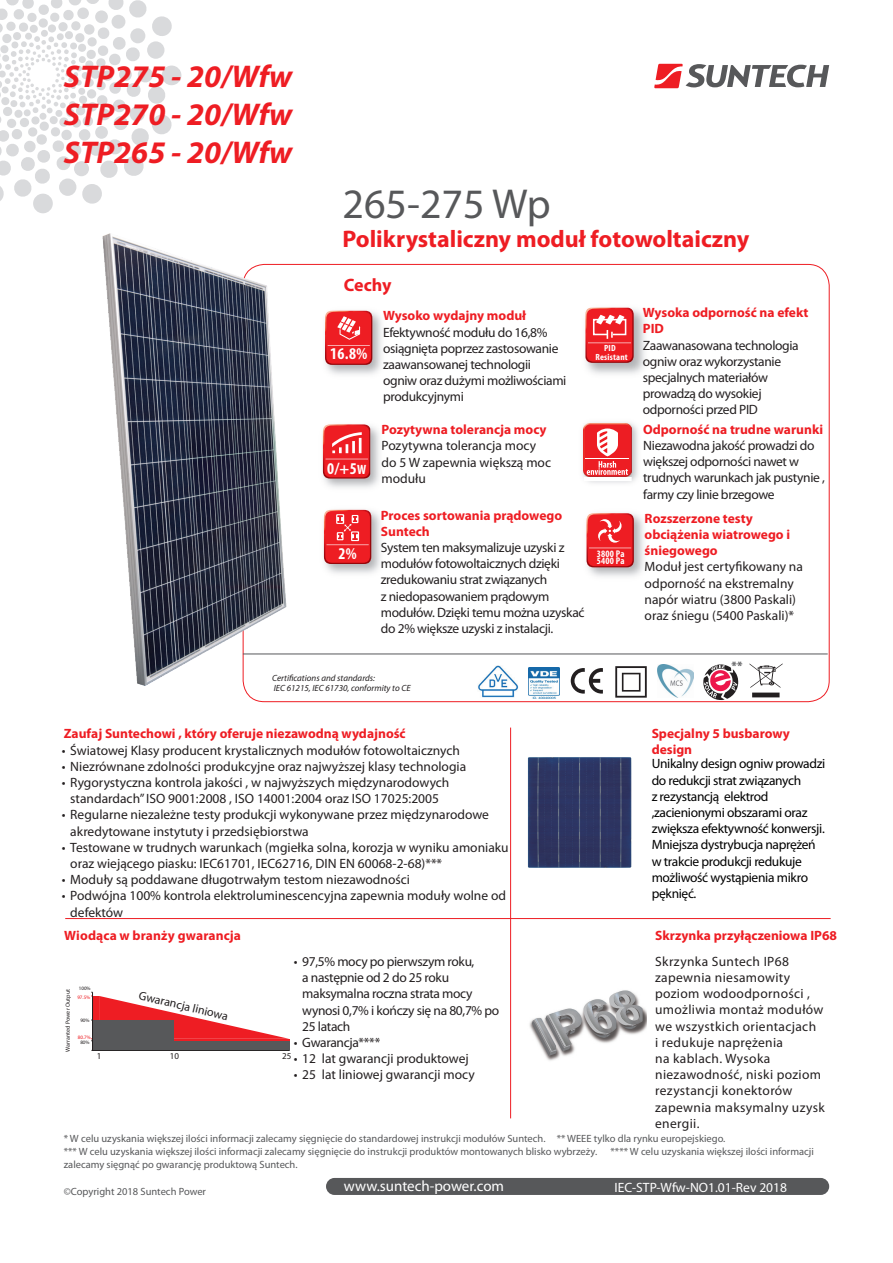
<style>
.page{position:relative;width:893px;height:1263px;background:#fff}
.page>*{position:absolute;margin:0;border:0;box-sizing:border-box;transform-origin:0 0}
.t1{font:42px "Myriad Pro";color:#57585a}
.t2{font:italic 700 31.5px/37.8px "Myriad Pro";color:#ee1d23;text-align:justify}
.t3{font:700 24px "Myriad Pro";color:#ee1d23}
.t4{font:700 18px "Myriad Pro";letter-spacing:-.01em;color:#ee1d23}
.t5{font:700 condensed 16.5px "Myriad Pro";color:#fff}
.t6{font:15px "Myriad Pro";color:#fff}
.t7{font:13.5px/16.2px "Myriad Pro";color:#231f20}
.t8{font:13.5px/16.2px "Myriad Pro";letter-spacing:-.025em;color:#231f20}
.t9{font:700 13.5px/16.2px "Myriad Pro";color:#ee1d23}
.t10{font:13.5px/16.2px "Myriad Pro";letter-spacing:.025em;color:#231f20}
.t11{font:13.5px/16.2px "Myriad Pro";letter-spacing:-.025em;color:#000}
.t12{font:13.5px "Myriad Pro";color:#fff}
.t13{font:12px "Myriad Pro";color:#231f20}
.t14{font:10.5px/12.6px "Myriad Pro";color:#57585a}
.t15{font:700 condensed 9.75px/7.8px "Myriad Pro";letter-spacing:.02em;color:#fff}
.t16{font:italic 9px/10.8px "Myriad Pro";color:#231f20}
.t17{font:700 condensed 9px/8.1px "Myriad Pro";letter-spacing:.02em;color:#fff;text-align:center;scale:1.05 1}
.t18{font:9px "Myriad Pro";color:#231f20}
.t19{font:6px "Myriad Pro";color:#231f20}
.t20{font:5.1px "Myriad Pro";color:#231f20}
.t21{font:5.1px "Myriad Pro";color:#ee1d23}
.s1{font-size:13.5px}
</style>
<div class="page">
<svg style="left:0;top:0;width:181px;height:213px"></svg>
<div style="left:326px;top:1178px;width:503px;height:17px;background:#57585a;border-radius:8px"></div>
<img style="left:368px;top:312px;width:14px;height:63px">
<svg style="left:368px;top:311px;width:4px;height:54px"></svg>
<img style="left:588px;top:514px;width:56px;height:63px">
<svg style="left:586px;top:513px;width:48px;height:54px;background:#ea3338"></svg>
<img style="left:368px;top:511px;width:13px;height:63px">
<svg style="left:368px;top:510px;width:3px;height:54px"></svg>
<svg style="left:585px;top:308px;width:49px;height:55px;background:#ea3c41"></svg>
<img style="left:582px;top:422px;width:56px;height:61px">
<img style="left:584px;top:424px;width:47px;height:52px">
<hr style="left:586px;top:458px;width:43px;height:1px;background:#fff">
<svg style="left:587px;top:428px;width:41px;height:47px"></svg>
<img style="left:368px;top:426px;width:12px;height:61px">
<svg style="left:368px;top:425px;width:2px;height:54px"></svg>
<hr style="left:243px;top:654px;width:585px;height:1px;background:#57585a">
<hr style="left:65px;top:918px;width:766px;height:1px;background:#ee1d23">
<img style="left:529px;top:1008px;width:118px;height:53px">
<img style="left:618px;top:990px;width:25px;height:35px">
<svg style="left:532px;top:992px;width:108px;height:64px"></svg>
<img style="left:535px;top:1018px;width:21px;height:33px">
<div style="left:99px;top:1039px;width:190px;height:11px;background:#ee1d23"></div>
<div style="left:93px;top:996px;width:6px;height:54px;background:#ee1d23"></div>
<svg style="left:99px;top:996px;width:190px;height:43px"></svg>
<div style="left:93px;top:1020px;width:81px;height:30px;background:#57585a"></div>
<div style="left:170px;top:1041px;width:120px;height:10px;background:#57585a"></div>
<hr style="left:92px;top:992px;width:1px;height:58px;background:#231f20">
<hr style="left:93px;top:1050px;width:195px;height:1px;background:#231f20">
<hr style="left:510px;top:727px;width:1px;height:391px;background:#ee1d23">
<img style="left:510px;top:746px;width:122px;height:130px">
<svg style="left:571px;top:668px;width:32px;height:26px"></svg>
<svg style="left:615px;top:666px;width:32px;height:32px"></svg>
<img style="left:657px;top:664px;width:36px;height:34px">
<img style="left:528px;top:667px;width:32px;height:32px">
<img style="left:478px;top:666px;width:40px;height:31px">
<svg style="left:749px;top:663px;width:34px;height:34px"></svg>
<img style="left:102px;top:233px;width:266px;height:469px">
<svg style="left:654px;top:64px;width:175px;height:24px"></svg>
<svg style="left:703px;top:664px;width:36px;height:36px"></svg>
<h2 class="t2" style="left:64px;top:57px;width:230px">STP275 - 20/Wfw STP270 - 20/Wfw STP265 - 20/Wfw</h2>
<h1 class="t1" style="left:342px;top:178px;width:210px">265-275 Wp</h1>
<h3 class="t3" style="left:342px;top:226px;width:408px">Polikrystaliczny moduł fotowoltaiczny</h3>
<h3 class="t4" style="left:344px;top:274px;width:49px">Cechy</h3>
<p class="t5" style="left:330px;top:343px;width:39px">16.8%</p>
<p class="t5" style="left:327px;top:458px;width:40px">0/+5<span class="s1">W</span></p>
<p class="t5" style="left:338px;top:543px;width:20px">2%</p>
<p class="t9" style="left:383px;top:308px;width:145px">Wysoko wydajny moduł</p>
<p class="t8" style="left:383px;top:324px;width:185px">Efektywność modułu do 16,8% osiągnięta poprzez zastosowanie zaawansowanej technologii ogniw oraz dużymi możliwościami produkcyjnymi</p>
<p class="t9" style="left:381px;top:422px;width:167px">Pozytywna tolerancja mocy</p>
<p class="t7" style="left:381px;top:438px;width:171px">Pozytywna tolerancja mocy do 5 W zapewnia większą moc modułu</p>
<p class="t9" style="left:381px;top:507px;width:183px">Proces sortowania prądowego<br>Suntech</p>
<p class="t8" style="left:381px;top:539px;width:205px">System ten maksymalizuje uzyski z modułów fotowoltaicznych dzięki zredukowaniu strat związanych<br>z niedopasowaniem prądowym modułów. Dzięki temu można uzyskać do 2% większe uzyski z instalacji.</p>
<p class="t17" style="left:595px;top:344px;width:32px">PID<br>Resistant</p>
<p class="t15" style="left:597px;top:549px;width:29px">3800 Pa<br>5400 Pa</p>
<p class="t9" style="left:643px;top:305px;width:167px">Wysoka odporność na efekt<br>PID</p>
<p class="t8" style="left:643px;top:337px;width:157px">Zaawanasowana technologia ogniw oraz wykorzystanie specjalnych materiałów prowadzą do wysokiej odporności przed PID</p>
<p class="t9" style="left:643px;top:421px;width:181px">Odporność na trudne warunki</p>
<p class="t8" style="left:643px;top:437px;width:183px">Niezawodna jakość prowadzi do większej odporności nawet w trudnych warunkach jak pustynie , farmy czy linie brzegowe</p>
<p class="t9" style="left:645px;top:510px;width:147px">Rozszerzone testy obciążenia wiatrowego i śniegowego</p>
<p class="t7" style="left:645px;top:559px;width:160px">Moduł jest certyfikowany na odporność na ekstremalny napór wiatru (3800 Paskali) oraz śniegu (5400 Paskali)*</p>
<p class="t16" style="left:272px;top:672px;width:140px">Certifications and standards:<br>IEC 61215, IEC 61730, conformity to CE</p>
<p class="t9" style="left:64px;top:725px;width:343px">Zaufaj Suntechowi , który oferuje niezawodną wydajność</p>
<p class="t9" style="left:652px;top:725px;width:140px">Specjalny 5 busbarowy design</p>
<p class="t7" style="left:62px;top:742px;width:400px">• Światowej Klasy producent krystalicznych modułów fotowoltaicznych</p>
<p class="t7" style="left:62px;top:758px;width:406px">• Niezrównane zdolności produkcyjne oraz najwyższej klasy technologia</p>
<p class="t7" style="left:62px;top:774px;width:389px;text-align:center">• Rygorystyczna kontrola jakości , w najwyższych międzynarodowych standardach” ISO 9001:2008 , ISO 14001:2004 oraz ISO 17025:2005</p>
<p class="t7" style="left:70px;top:806px;width:420px;text-indent:-9px">• Regularne niezależne testy produkcji wykonywane przez międzynarodowe akredytowane instytuty i przedsiębiorstwa</p>
<p class="t7" style="left:70px;top:839px;width:440px;text-indent:-9px">• Testowane w trudnych warunkach (mgiełka solna, korozja w wyniku amoniaku oraz wiejącego piasku: IEC61701, IEC62716, DIN EN 60068-2-68)***</p>
<p class="t7" style="left:62px;top:871px;width:350px">• Moduły są poddawane długotrwałym testom niezawodności</p>
<p class="t7" style="left:70px;top:887px;width:437px;text-indent:-9px">• Podwójna 100% kontrola elektroluminescencyjna zapewnia moduły wolne od defektów</p>
<p class="t11" style="left:652px;top:755px;width:175px">Unikalny design ogniw prowadzi do redukcji strat związanych<br>z rezystancją elektrod ,zacienionymi obszarami oraz zwiększa efektywność konwersji.<br>Mniejsza dystrybucja naprężeń w trakcie produkcji redukuje możliwość wystąpienia mikro pęknięć.</p>
<p class="t9" style="left:64px;top:928px;width:178px">Wiodąca w branży gwarancja</p>
<p class="t8" style="left:302px;top:953px;width:198px;text-indent:-9px">• 97,5% mocy po pierwszym roku,<br>a następnie od 2 do 25 roku maksymalna roczna strata mocy wynosi 0,7% i kończy się na 80,7% po<br>25 latach</p>
<p class="t8" style="left:294px;top:1034px;width:88px">• Gwarancja****</p>
<p class="t7" style="left:294px;top:1050px;width:176px">• 12 lat gwarancji produktowej</p>
<p class="t7" style="left:294px;top:1066px;width:183px">• 25 lat liniowej gwarancji mocy</p>
<p class="t20" style="left:79px;top:985px;width:13px">100%</p>
<p class="t21" style="left:77px;top:994px;width:14px">97.5%</p>
<p class="t19" style="left:64px;top:1052px;width:64px;rotate:-90deg">Warranted Power Output</p>
<p class="t13" style="left:141px;top:987px;width:93px;rotate:14deg">Gwarancja liniowa</p>
<p class="t20" style="left:80px;top:1017px;width:11px">90%</p>
<p class="t21" style="left:78px;top:1034px;width:14px">80.7%</p>
<p class="t20" style="left:80px;top:1039px;width:11px">80%</p>
<p class="t18" style="left:97px;top:1051px;width:6px">1</p>
<p class="t18" style="left:170px;top:1051px;width:11px">10</p>
<p class="t18" style="left:282px;top:1051px;width:11px">25</p>
<p class="t9" style="left:655px;top:928px;width:183px">Skrzynka przyłączeniowa IP68</p>
<p class="t10" style="left:655px;top:953px;width:171px">Skrzynka Suntech IP68 zapewnia niesamowity poziom wodoodporności , umożliwia montaż modułów we wszystkich orientacjach<br>i redukuje naprężenia<br>na kablach. Wysoka niezawodność, niski poziom rezystancji konektorów zapewnia maksymalny uzysk energii.</p>
<p class="t14" style="left:64px;top:1132px;width:663px">* W celu uzyskania większej ilości informacji zalecamy sięgnięcie do standardowej instrukcji modułów Suntech. ** WEEE tylko dla rynku europejskiego. *** W celu uzyskania większej ilości informacji zalecamy sięgnięcie do instrukcji produktów montowanych blisko wybrzeży.</p>
<p class="t14" style="left:611px;top:1145px;width:205px">**** W celu uzyskania większej ilości informacji</p>
<p class="t14" style="left:64px;top:1157px;width:235px">zalecamy sięgnąć po gwarancję produktową Suntech.</p>
<p class="t14" style="left:64px;top:1185px;width:144px">©Copyright 2018 Suntech Power</p>
<p class="t6" style="left:344px;top:1177px;width:162px">www.suntech-power.com</p>
<p class="t12" style="left:614px;top:1179px;width:174px">IEC-STP-Wfw-NO1.01-Rev 2018</p>
</div>
